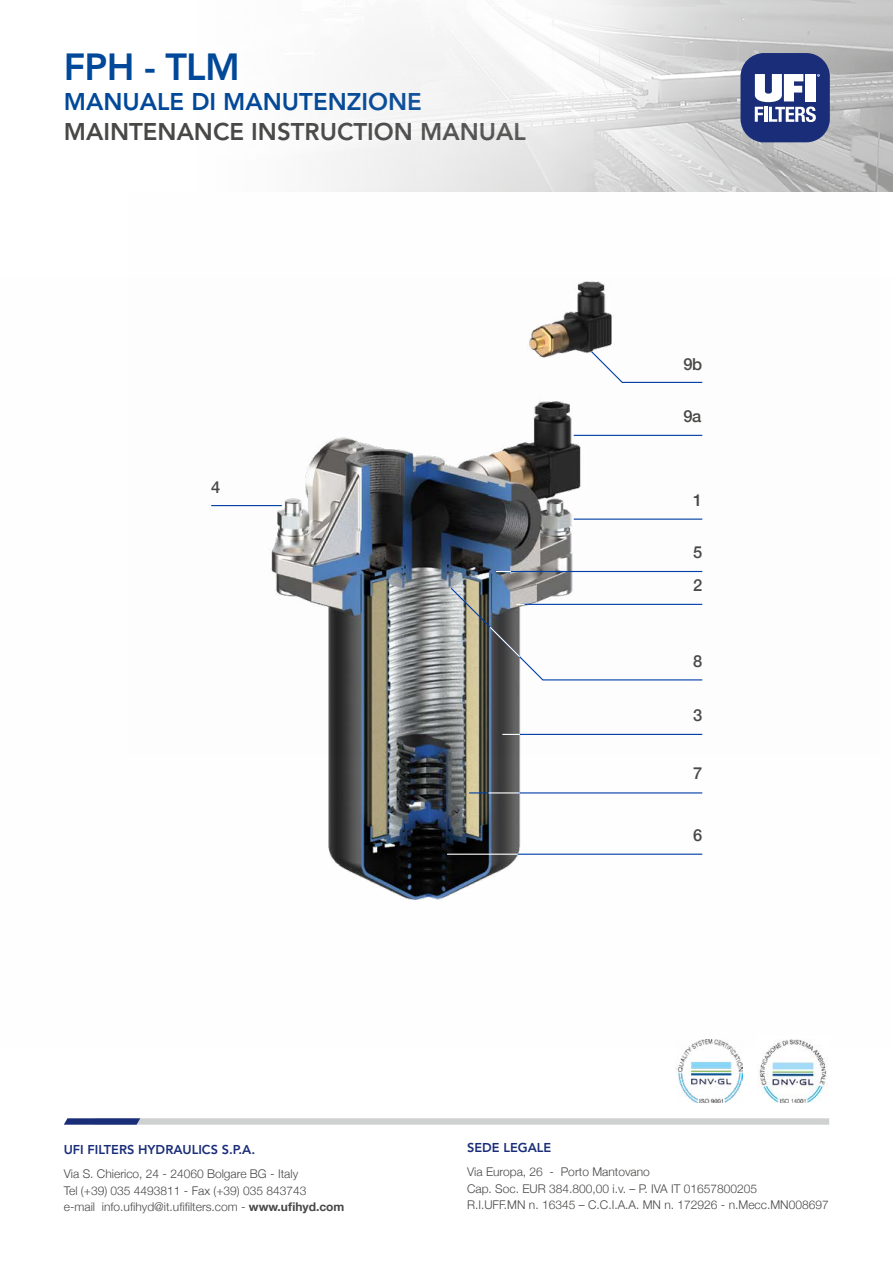
<style>
.page{position:relative;width:893px;height:1263px;background:#fff}
.page>*{position:absolute;margin:0;border:0;box-sizing:border-box;transform-origin:0 0}
.t1{font:800 37.5px "Avenir LT Std";letter-spacing:-.02em;color:#004899}
.t2{font:800 24px "Avenir LT Std";color:#484847}
.t3{font:800 24px "Avenir LT Std";color:#004899}
.t4{font:500 16.5px/32.7px "Helvetica Neue";color:#484847}
.t5{font:800 12.75px "Avenir LT Std";color:#1a2d79}
.t6{font:300 12px/16.5px "Helvetica Neue";color:#484847}
.s1{font-weight:700}
</style>
<div class="page">
<img style="left:328px;top:754px;width:392px;height:286px">
<img style="left:211px;top:191px;width:669px;height:563px">
<hr style="left:518px;top:792px;width:184px;height:1px;background:#003da7">
<hr style="left:517px;top:854px;width:185px;height:1px;background:#003da7">
<hr style="left:520px;top:734px;width:182px;height:1px;background:#003da7">
<hr style="left:574px;top:519px;width:128px;height:1px;background:#003da7">
<hr style="left:574px;top:435px;width:128px;height:1px;background:#003da7">
<hr style="left:211px;top:505px;width:71px;height:1px;background:#003da7">
<hr style="left:488px;top:792px;width:32px;height:1px;background:#fff">
<hr style="left:447px;top:854px;width:71px;height:1px;background:#fff">
<svg style="left:502px;top:734px;width:18px;height:1px"></svg>
<svg style="left:469px;top:792px;width:19px;height:1px"></svg>
<hr style="left:502px;top:571px;width:200px;height:1px;background:#003da7">
<svg style="left:496px;top:571px;width:15px;height:1px"></svg>
<svg style="left:590px;top:350px;width:113px;height:33px"></svg>
<svg style="left:450px;top:587px;width:253px;height:94px"></svg>
<img style="left:331px;top:0;width:562px;height:191px">
<img style="left:676px;top:1040px;width:66px;height:62px">
<img style="left:758px;top:1039px;width:70px;height:63px">
<div style="left:740px;top:53px;width:90px;height:89px;background:#1a2d79;border-radius:23px"></div>
<svg style="left:755px;top:74px;width:65px;height:48px"></svg>
<svg style="left:64px;top:1118px;width:765px;height:7px;background:#c3c5cc"></svg>
<h1 class="t1" style="left:64px;top:44px;width:177px">FPH - TLM</h1>
<h2 class="t3" style="left:64px;top:87px;width:360px">MANUALE DI MANUTENZIONE</h2>
<h2 class="t2" style="left:64px;top:117px;width:464px">MAINTENANCE INSTRUCTION MANUAL</h2>
<h3 class="t4" style="left:211px;top:470px;width:11px">4</h3>
<h3 class="t4" style="left:683px;top:346px;width:20px">9b</h3>
<h3 class="t4" style="left:684px;top:398px;width:19px">9a</h3>
<h3 class="t4" style="left:693px;top:482px;width:11px">1</h3>
<h3 class="t4" style="left:693px;top:535px;width:11px">5<br>2</h3>
<h3 class="t4" style="left:693px;top:643px;width:11px">8</h3>
<h3 class="t4" style="left:693px;top:697px;width:11px">3</h3>
<h3 class="t4" style="left:693px;top:756px;width:11px">7</h3>
<h3 class="t4" style="left:693px;top:817px;width:11px">6</h3>
<p class="t5" style="left:64px;top:1142px;width:193px">UFI FILTERS HYDRAULICS S.P.A.</p>
<p class="t6" style="left:64px;top:1165px;width:282px">Via S. Chierico, 24 - 24060 Bolgare BG - Italy<br>Tel (+39) 035 4493811 - Fax (+39) 035 843743<br>e-mail info.ufihyd@it.ufifilters.com - <span class="s1">www.ufihyd.com</span></p>
<p class="t5" style="left:467px;top:1140px;width:86px">SEDE LEGALE</p>
<p class="t6" style="left:467px;top:1163px;width:363px">Via Europa, 26 - Porto Mantovano<br>Cap. Soc. EUR 384.800,00 i.v. – P. IVA IT 01657800205<br>R.I.UFF.MN n. 16345 – C.C.I.A.A. MN n. 172926 - n.Mecc.MN008697</p>
</div>
